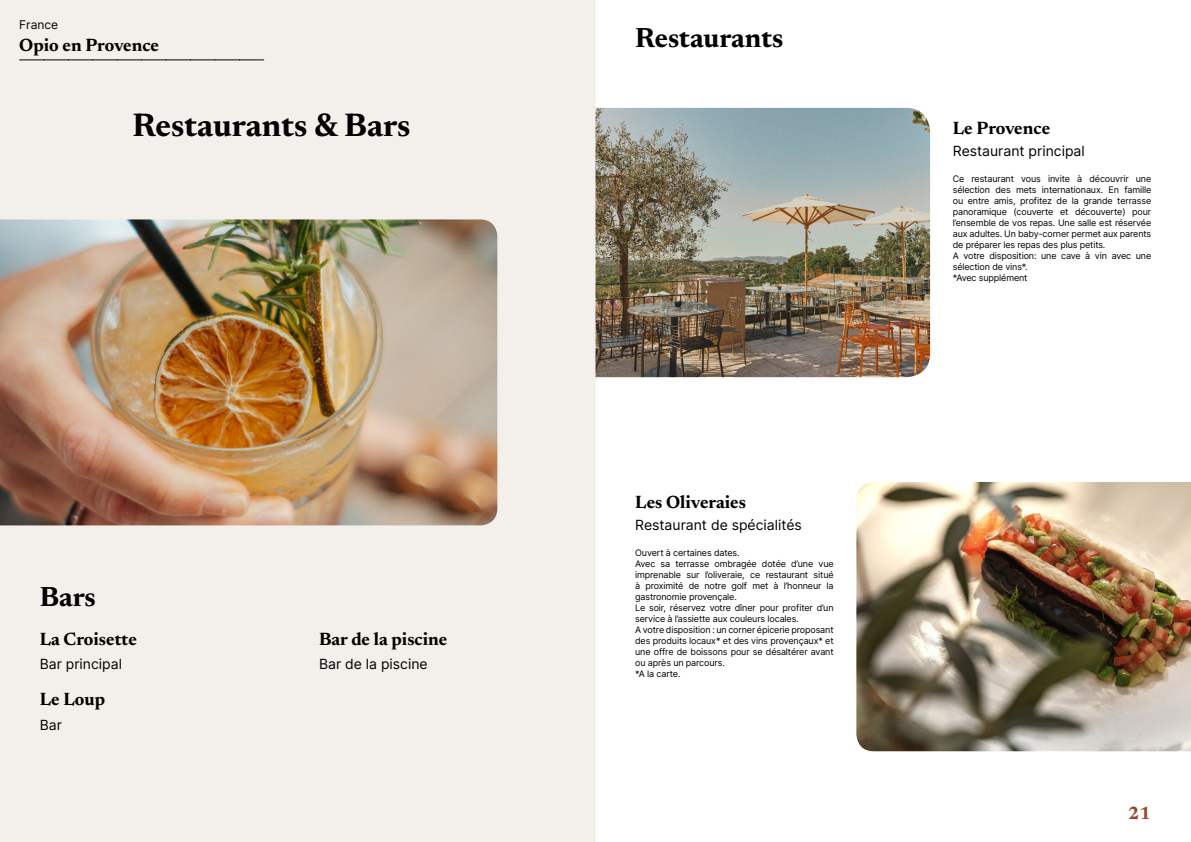
<style>
.page{position:relative;width:1191px;height:842px;background:#fff}
.page>*{position:absolute;margin:0;border:0;box-sizing:border-box;transform-origin:0 0}
.t1{font:700 33px "Newsreader 24 pt";color:#000}
.t2{font:700 28px "Newsreader 24 pt";color:#000}
.t3{font:700 18px "Newsreader 24 pt";color:#000}
.t4{font:700 18px "Newsreader 24 pt";color:#9d432c}
.t5{font:14px "Inter";color:#000}
.t6{font:12px "Inter";color:#000}
.t7{font:9px/11px "Inter";letter-spacing:-.015em;color:#000}
</style>
<div class="page">
<div style="left:0;top:0;width:595px;height:842px;background:#f3f0ec"></div>
<img style="left:0;top:219px;width:497px;height:306px">
<img style="left:595px;top:108px;width:335px;height:269px">
<img style="left:856px;top:482px;width:335px;height:269px">
<svg style="left:20px;top:60px;width:244px;height:1px"></svg>
<h3 class="t6" style="left:19px;top:15px;width:40px">France</h3>
<h3 class="t3" style="left:19px;top:32px;width:141px">Opio en Provence</h3>
<h1 class="t1" style="left:133px;top:101px;width:279px">Restaurants &amp; Bars</h1>
<h2 class="t2" style="left:40px;top:576px;width:58px">Bars</h2>
<h3 class="t3" style="left:40px;top:626px;width:99px">La Croisette</h3>
<h3 class="t5" style="left:40px;top:654px;width:84px">Bar principal</h3>
<h3 class="t3" style="left:40px;top:687px;width:67px">Le Loup</h3>
<h3 class="t5" style="left:40px;top:715px;width:24px">Bar</h3>
<h3 class="t3" style="left:319px;top:626px;width:130px">Bar de la piscine</h3>
<h3 class="t5" style="left:319px;top:654px;width:110px">Bar de la piscine</h3>
<h2 class="t2" style="left:635px;top:18px;width:150px">Restaurants</h2>
<h3 class="t3" style="left:635px;top:489px;width:112px">Les Oliveraies</h3>
<h3 class="t5" style="left:635px;top:515px;width:168px">Restaurant de spécialités</h3>
<p class="t7" style="left:635px;top:547px;width:200px">Ouvert à certaines dates.<br>Avec sa terrasse ombragée dotée d’une vue imprenable sur l’oliveraie, ce restaurant situé à proximité de notre golf met à l’honneur la gastronomie provençale.<br>Le soir, réservez votre dîner pour profiter d’un service à l’assiette aux couleurs locales.<br>A votre disposition : un corner épicerie proposant des produits locaux* et des vins provençaux* et une offre de boissons pour se désaltérer avant ou après un parcours.<br>*A la carte.</p>
<h3 class="t3" style="left:952px;top:115px;width:99px">Le Provence</h3>
<h3 class="t5" style="left:952px;top:141px;width:133px">Restaurant principal</h3>
<p class="t7" style="left:952px;top:173px;width:200px">Ce restaurant vous invite à découvrir une sélection des mets internationaux. En famille ou entre amis, profitez de la grande terrasse panoramique (couverte et découverte) pour l’ensemble de vos repas. Une salle est réservée aux adultes. Un baby-corner permet aux parents de préparer les repas des plus petits.<br>A votre disposition: une cave à vin avec une sélection de vins*.<br>*Avec supplément</p>
<h3 class="t4" style="left:1128px;top:800px;width:24px">21</h3>
</div>
